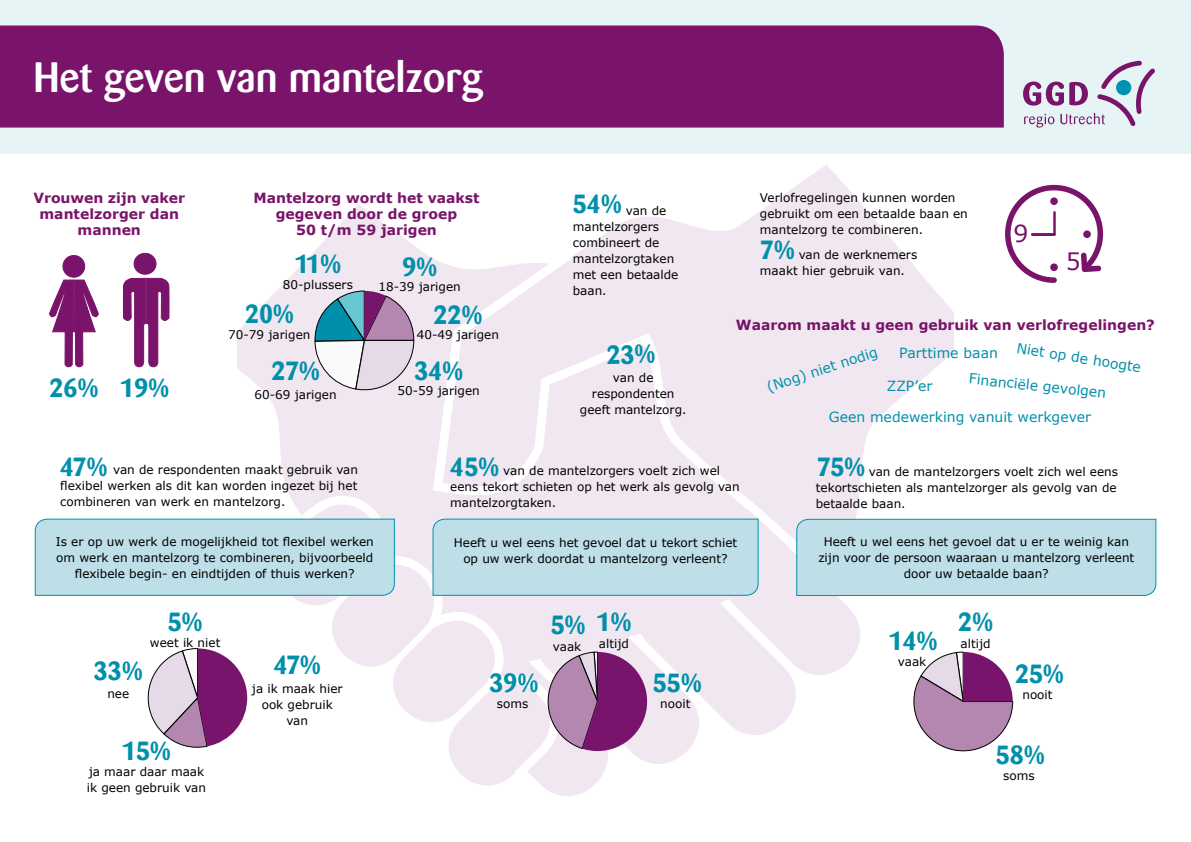
<style>
.page{position:relative;width:1191px;height:842px;background:#fff}
.page>*{position:absolute;margin:0;border:0;box-sizing:border-box;transform-origin:0 0}
.Titel_wit{font:500 42px "Barmeno";color:#fff}
.Cijfers_blauw{font:700 26px "Barmeno";color:#0090ab}
.Cijfers_blauw-2{font:700 26px "Barmeno";color:#0090ab}
.t1{font:23.5px "Verdana";color:#79146a}
.Tekst_cirkels_paars{font:700 14px/16px "Verdana";color:#79146a;text-align:center}
.Tekst_cirkels_blauw{font:14px "Verdana";color:#0090ab}
.Broodtekst{font:12px/16px "Verdana";color:#000}
.Broodtekst_gecentree{font:12px/16px "Verdana";color:#000;text-align:center}
.s1{font-family:"Barmeno";font-weight:700;font-size:26px;color:#0090ab}
</style>
<div class="page">
<svg style="left:261px;top:153px;width:692px;height:266px"></svg>
<svg style="left:237px;top:193px;width:639px;height:603px;fill:#f1e7f0"></svg>
<div style="left:0;top:0;width:1191px;height:153px;background:#e6f4f6"></div>
<div style="left:0;top:26px;width:1003px;height:102px;background:#79146a"></div>
<svg style="left:1023px;top:61px;width:132px;height:67px"></svg>
<div style="left:63px;top:255px;width:22px;height:22px;background:#79146a;border-radius:50%"></div>
<div style="left:62px;top:255px;width:23px;height:23px;border:1px solid #79146a;border-radius:50%"></div>
<svg style="left:49px;top:279px;width:50px;height:89px"></svg>
<svg style="left:122px;top:52px;width:48px;height:316px"></svg>
<svg style="left:1005px;top:185px;width:98px;height:98px"></svg>
<div style="left:1050px;top:197px;width:7px;height:8px;background:#79146a;border-radius:50%"></div>
<div style="left:1050px;top:263px;width:7px;height:8px;background:#79146a;border-radius:50%"></div>
<div style="left:1083px;top:230px;width:7px;height:8px;background:#79146a;border-radius:50%"></div>
<hr style="left:1053px;top:211px;width:2px;height:25px;background:#79146a">
<hr style="left:1031px;top:233px;width:24px;height:3px;background:#79146a">
<div style="left:34px;top:518px;width:361px;height:78px;background:#bedee8"></div>
<div style="left:432px;top:518px;width:327px;height:78px;background:#bedee8"></div>
<div style="left:795px;top:518px;width:361px;height:78px;background:#bedee8"></div>
<svg style="left:314px;top:291px;width:100px;height:99px"></svg>
<svg style="left:542px;top:652px;width:105px;height:99px;background:#a770a1"></svg>
<svg style="left:913px;top:652px;width:100px;height:99px"></svg>
<svg style="left:147px;top:648px;width:100px;height:101px"></svg>
<svg style="left:607px;top:344px;width:48px;height:20px"></svg>
<p class="Titel_wit" style="left:33px;top:53px;width:450px">Het geven van mantelzorg</p>
<p class="Tekst_cirkels_paars" style="left:33px;top:190px;width:153px">Vrouwen zijn vaker mantelzorger dan mannen</p>
<p class="Cijfers_blauw" style="left:50px;top:372px;width:50px">26%</p>
<p class="Cijfers_blauw" style="left:120px;top:372px;width:50px">19%</p>
<p class="Tekst_cirkels_paars" style="left:253px;top:190px;width:228px">Mantelzorg wordt het vaakst gegeven door de groep</p>
<p class="Tekst_cirkels_paars" style="left:296px;top:222px;width:142px">50 t/m 59 jarigen</p>
<p class="Cijfers_blauw" style="left:402px;top:251px;width:36px">9%</p>
<p class="Broodtekst" style="left:378px;top:278px;width:84px">18-39 jarigen</p>
<p class="Cijfers_blauw" style="left:433px;top:300px;width:50px">22%</p>
<p class="Broodtekst" style="left:417px;top:327px;width:84px">40-49 jarigen</p>
<p class="Cijfers_blauw" style="left:414px;top:355px;width:50px">34%</p>
<p class="Broodtekst" style="left:397px;top:383px;width:84px">50-59 jarigen</p>
<p class="Cijfers_blauw" style="left:295px;top:249px;width:48px">11%</p>
<p class="Broodtekst" style="left:283px;top:276px;width:72px">80-plussers</p>
<p class="Cijfers_blauw" style="left:245px;top:298px;width:50px">20%</p>
<p class="Broodtekst" style="left:228px;top:327px;width:84px">70-79 jarigen</p>
<p class="Cijfers_blauw" style="left:271px;top:355px;width:50px">27%</p>
<p class="Broodtekst" style="left:254px;top:386px;width:84px">60-69 jarigen</p>
<p class="Cijfers_blauw" style="left:573px;top:189px;width:50px">54%</p>
<p class="Broodtekst" style="left:573px;top:203px;width:107px;text-indent:53px">van de mantelzorgers combineert de mantelzorgtaken met een betaalde baan.</p>
<p class="Broodtekst_gecentree" style="left:580px;top:369px;width:108px">van de respondenten geeft mantelzorg.</p>
<p class="Broodtekst" style="left:760px;top:189px;width:209px">Verlofregelingen kunnen worden gebruikt om een betaalde baan en mantelzorg te combineren.</p>
<p class="Broodtekst" style="left:760px;top:246px;width:159px"><span class="s1">7%</span> van de werknemers maakt hier gebruik van.</p>
<h3 class="t1" style="left:1013px;top:217px;width:16px">9</h3>
<h3 class="t1" style="left:1065px;top:245px;width:16px">5</h3>
<p class="Tekst_cirkels_paars" style="left:736px;top:317px;width:420px">Waarom maakt u geen gebruik van verlofregelingen?</p>
<p class="Tekst_cirkels_blauw" style="left:764px;top:378px;width:117px;rotate:-18deg">(Nog) niet nodig</p>
<p class="Tekst_cirkels_blauw" style="left:899px;top:343px;width:100px">Parttime baan</p>
<p class="Tekst_cirkels_blauw" style="left:1018px;top:338px;width:127px;rotate:9deg">Niet op de hoogte</p>
<p class="Tekst_cirkels_blauw" style="left:887px;top:376px;width:47px">ZZP’er</p>
<p class="Tekst_cirkels_blauw" style="left:970px;top:369px;width:140px;rotate:6deg">Financiële gevolgen</p>
<p class="Tekst_cirkels_blauw" style="left:829px;top:407px;width:264px">Geen medewerking vanuit werkgever</p>
<p class="Cijfers_blauw" style="left:60px;top:451px;width:49px">47%</p>
<p class="Broodtekst" style="left:60px;top:462px;width:299px;text-align:justify;text-indent:53px">van de respondenten maakt gebruik van flexibel werken als dit kan worden ingezet bij het combineren van werk en mantelzorg.</p>
<p class="Broodtekst_gecentree" style="left:56px;top:533px;width:319px">Is er op uw werk de mogelijkheid tot flexibel werken om werk en mantelzorg te combineren, bijvoorbeeld flexibele begin- en eindtijden of thuis werken?</p>
<p class="Cijfers_blauw" style="left:94px;top:655px;width:50px">33%</p>
<p class="Broodtekst" style="left:107px;top:685px;width:23px">nee</p>
<p class="Cijfers_blauw" style="left:168px;top:606px;width:36px">5%</p>
<p class="Broodtekst" style="left:150px;top:634px;width:72px">weet ik niet</p>
<p class="Cijfers_blauw" style="left:122px;top:735px;width:50px">15%</p>
<p class="Broodtekst_gecentree" style="left:87px;top:764px;width:121px;text-align:left">ja maar daar maak ik geen gebruik van</p>
<p class="Cijfers_blauw" style="left:274px;top:649px;width:49px">47%</p>
<p class="Broodtekst_gecentree" style="left:252px;top:680px;width:92px">ja ik maak hier ook gebruik van</p>
<p class="Cijfers_blauw" style="left:450px;top:451px;width:50px">45%</p>
<p class="Broodtekst" style="left:450px;top:462px;width:291px;text-indent:53px">van de mantelzorgers voelt zich wel eens tekort schieten op het werk als gevolg van mantelzorgtaken.</p>
<p class="Broodtekst_gecentree" style="left:454px;top:534px;width:285px">Heeft u wel eens het gevoel dat u tekort schiet op uw werk doordat u mantelzorg verleent?</p>
<p class="Cijfers_blauw" style="left:489px;top:667px;width:50px">39%</p>
<p class="Broodtekst" style="left:497px;top:696px;width:33px">soms</p>
<p class="Cijfers_blauw" style="left:551px;top:610px;width:36px">5%</p>
<p class="Broodtekst" style="left:553px;top:638px;width:30px">vaak</p>
<p class="Cijfers_blauw" style="left:596px;top:606px;width:36px">1%</p>
<p class="Broodtekst" style="left:599px;top:636px;width:32px">altijd</p>
<p class="Cijfers_blauw" style="left:653px;top:667px;width:50px">55%</p>
<p class="Broodtekst" style="left:660px;top:695px;width:32px">nooit</p>
<p class="Cijfers_blauw-2" style="left:817px;top:451px;width:50px">75%</p>
<p class="Broodtekst" style="left:816px;top:463px;width:304px;text-align:justify;text-indent:53px">van de mantelzorgers voelt zich wel eens tekortschieten als mantelzorger als gevolg van de betaalde baan.</p>
<p class="Broodtekst_gecentree" style="left:818px;top:533px;width:317px">Heeft u wel eens het gevoel dat u er te weinig kan zijn voor de persoon waaraan u mantelzorg verleent door uw betaalde baan?</p>
<p class="Cijfers_blauw" style="left:888px;top:625px;width:50px">14%</p>
<p class="Broodtekst" style="left:898px;top:654px;width:30px">vaak</p>
<p class="Cijfers_blauw" style="left:958px;top:606px;width:36px">2%</p>
<p class="Broodtekst" style="left:960px;top:636px;width:32px">altijd</p>
<p class="Cijfers_blauw" style="left:1015px;top:658px;width:50px">25%</p>
<p class="Broodtekst" style="left:1022px;top:687px;width:32px">nooit</p>
<p class="Cijfers_blauw" style="left:996px;top:739px;width:50px">58%</p>
<p class="Broodtekst" style="left:1003px;top:768px;width:33px">soms</p>
</div>
